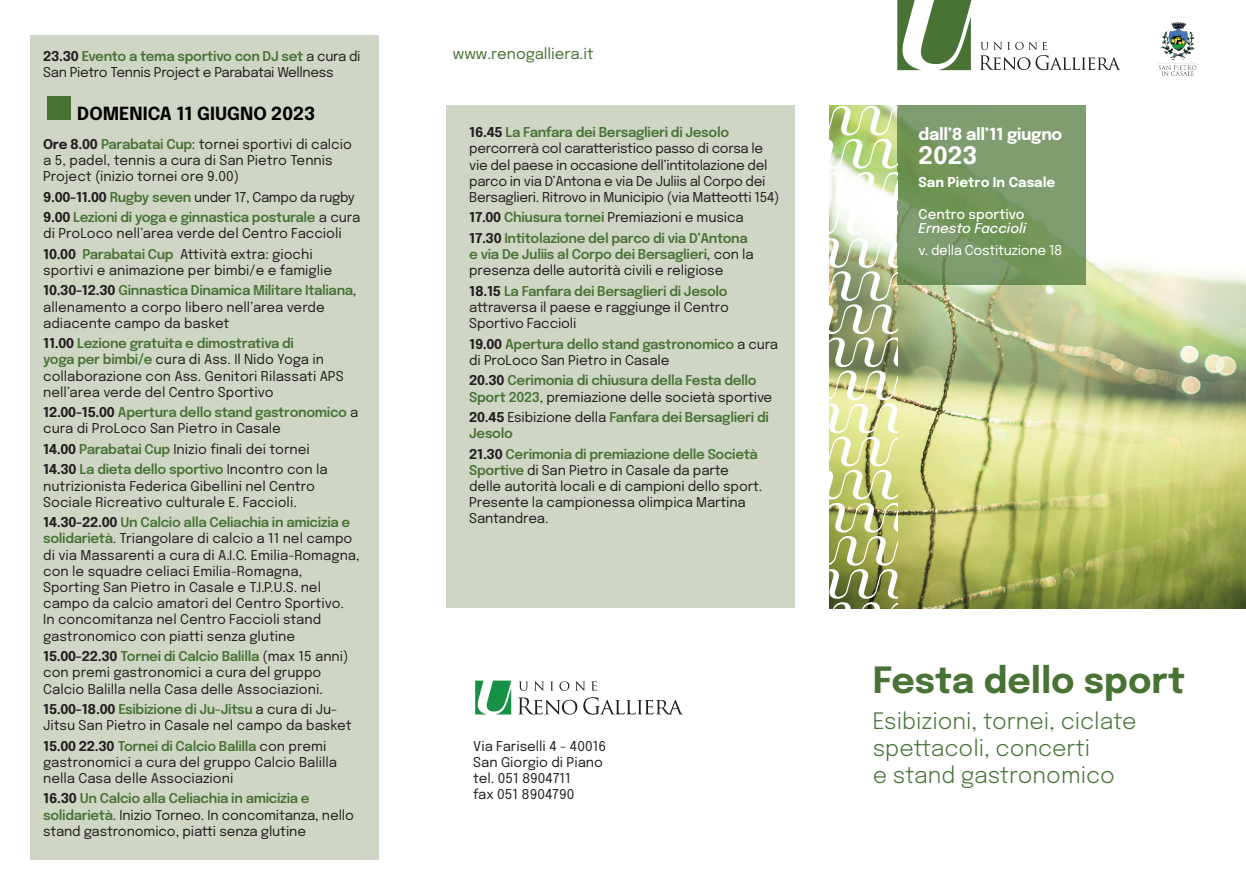
<style>
.page{position:relative;width:1246px;height:893px;background:#fff}
.page>*{position:absolute;margin:0;border:0;box-sizing:border-box;transform-origin:0 0}
.t1{font:700 36px "Epilogue";color:#487335}
.t2{font:700 24px "Epilogue";color:#fff}
.t3{font:300 22.5px/27px "Epilogue";color:#487335}
.t4{font:700 18px "Epilogue";color:#000}
.t5{font:700 16.5px "Epilogue";letter-spacing:-.02em;color:#fff}
.t6{font:15px "Epilogue";color:#487335}
.t7{font:13.5px/16.2px "Epilogue";color:#231f20}
.t8{font:600 13.5px/20.4px "Epilogue";letter-spacing:-.025em;color:#487335}
.t9{font:13.5px/16.2px "Epilogue";letter-spacing:-.025em;color:#231f20}
.t10{font:13.5px "Epilogue";letter-spacing:-.02em;color:#fff}
.t11{font:700 13.5px "Epilogue";color:#fff}
.t12{font:italic 500 13.5px "Epilogue";color:#fff}
.t13{font:500 13.5px "Epilogue";color:#fff}
.s1{font-weight:700}
.s2{font-weight:600;color:#487335}
.s3{font-family:"Arial";font-size:51px;color:#487335}
.s4{font-weight:700;color:#231f20}
.s5{font-weight:400;color:#231f20}
</style>
<div class="page">
<div style="left:30px;top:35px;width:348px;height:825px;background:#d0d6c5"></div>
<div style="left:446px;top:105px;width:349px;height:503px;background:#d0d6c5"></div>
<img style="left:897px;top:257px;width:349px;height:351px">
<svg style="left:897px;top:105px;width:189px;height:180px;background:#789966"></svg>
<svg style="left:980px;top:42px;width:140px;height:28px"></svg>
<svg style="left:897px;top:0;width:75px;height:70px"></svg>
<svg style="left:475px;top:680px;width:36px;height:34px"></svg>
<svg style="left:518px;top:697px;width:59px;height:18px"></svg>
<svg style="left:583px;top:697px;width:100px;height:18px"></svg>
<svg style="left:519px;top:681px;width:9px;height:10px"></svg>
<svg style="left:534px;top:681px;width:10px;height:10px"></svg>
<svg style="left:550px;top:681px;width:3px;height:10px"></svg>
<svg style="left:559px;top:681px;width:10px;height:10px"></svg>
<svg style="left:575px;top:681px;width:10px;height:10px"></svg>
<svg style="left:591px;top:681px;width:6px;height:10px"></svg>
<img style="left:829px;top:105px;width:68px;height:503px">
<img style="left:1158px;top:22px;width:39px;height:54px">
<p class="t9" style="left:43px;top:47px;width:319px"><span class="s1">23.30</span> <span class="s2">Evento a tema sportivo con DJ set</span> a cura di<br>San Pietro Tennis Project e Parabatai Wellness</p>
<h3 class="t4" style="left:43px;top:101px;width:274px"><span class="s3">■</span> DOMENICA 11 GIUGNO 2023</h3>
<p class="t7" style="left:43px;top:135px;width:310px"><span class="s1">Ore 8.00</span> <span class="s2">Parabatai Cup</span>: tornei sportivi di calcio a 5, padel, tennis a cura di San Pietro Tennis<br>Project (inizio tornei ore 9.00)</p>
<p class="t8" style="left:43px;top:186px;width:319px"><span class="s4">9.00-11.00</span> Rugby seven <span class="s5">under 17, Campo da rugby<br></span><span class="s4">9.00</span> Lezioni di yoga e ginnastica posturale <span class="s5">a cura</span></p>
<p class="t7" style="left:43px;top:222px;width:300px;line-height:20.4px">di ProLoco nell’area verde del Centro Faccioli<br><span class="s1">10.00</span> <span class="s2">Parabatai Cup</span> Attività extra: giochi</p>
<p class="t7" style="left:43px;top:259px;width:315px;line-height:20.4px">sportivi e animazione per bimbi/e e famiglie<br><span class="s1">10.30-12.30</span> <span class="s2">Ginnastica Dinamica Militare Italiana</span>,</p>
<p class="t7" style="left:43px;top:298px;width:283px">allenamento a corpo libero nell’area verde adiacente campo da basket</p>
<p class="t7" style="left:43px;top:334px;width:302px"><span class="s1">11.00</span> <span class="s2">Lezione gratuita e dimostrativa di<br>yoga per bimbi/e</span> cura di Ass. Il Nido Yoga in collaborazione con Ass. Genitori Rilassati APS nell’area verde del Centro Sportivo</p>
<p class="t7" style="left:43px;top:404px;width:317px"><span class="s1">12.00-15.00</span> <span class="s2">Apertura dello stand gastronomico</span> a cura di ProLoco San Pietro in Casale</p>
<p class="t7" style="left:43px;top:438px;width:286px;line-height:20.4px"><span class="s1">14.00</span> <span class="s2">Parabatai Cup</span> Inizio finali dei tornei<br><span class="s1">14.30</span> <span class="s2">La dieta dello sportivo</span> Incontro con la</p>
<p class="t7" style="left:43px;top:477px;width:273px">nutrizionista Federica Gibellini nel Centro<br>Sociale Ricreativo culturale E. Faccioli.</p>
<p class="t7" style="left:43px;top:513px;width:318px"><span class="s1">14.30-22.00</span> <span class="s2">Un Calcio alla Celiachia in amicizia e solidarietà</span>. Triangolare di calcio a 11 nel campo di via Massarenti a cura di A.I.C. Emilia-Romagna, con le squadre celiaci Emilia-Romagna, Sporting San Pietro in Casale e T.I.P.U.S. nel campo da calcio amatori del Centro Sportivo.<br>In concomitanza nel Centro Faccioli stand gastronomico con piatti senza glutine</p>
<p class="t7" style="left:43px;top:647px;width:307px"><span class="s1">15.00-22.30</span> <span class="s2">Tornei di Calcio Balilla</span> (max 15 anni) con premi gastronomici a cura del gruppo<br>Calcio Balilla nella Casa delle Associazioni.</p>
<p class="t7" style="left:43px;top:700px;width:310px"><span class="s1">15.00-18.00</span> <span class="s2">Esibizione di Ju-Jitsu</span> a cura di Ju-<br>Jitsu San Pietro in Casale nel campo da basket</p>
<p class="t7" style="left:43px;top:737px;width:295px"><span class="s1">15.00 22.30</span> <span class="s2">Tornei di Calcio Balilla</span> con premi gastronomici a cura del gruppo Calcio Balilla nella Casa delle Associazioni</p>
<p class="t7" style="left:43px;top:790px;width:312px"><span class="s1">16.30</span> <span class="s2">Un Calcio alla Celiachia in amicizia e solidarietà</span>. Inizio Torneo. In concomitanza, nello stand gastronomico, piatti senza glutine</p>
<p class="t6" style="left:453px;top:43px;width:142px">www.renogalliera.it</p>
<p class="t9" style="left:469px;top:124px;width:312px"><span class="s1">16.45</span> <span class="s2">La Fanfara dei Bersaglieri di Jesolo </span>percorrerà col caratteristico passo di corsa le vie del paese in occasione dell’intitolazione del parco in via D’Antona e via De Juliis al Corpo dei Bersaglieri. Ritrovo in Municipio (via Matteotti 154)</p>
<p class="t8" style="left:469px;top:207px;width:280px"><span class="s4">17.00</span> Chiusura tornei <span class="s5">Premiazioni e musica<br></span><span class="s4">17.30</span> Intitolazione del parco di via D’Antona</p>
<p class="t7" style="left:469px;top:245px;width:286px"><span class="s2">e via De Juliis al Corpo dei Bersaglieri</span>, con la presenza delle autorità civili e religiose</p>
<p class="t7" style="left:469px;top:282px;width:261px;text-align:justify"><span class="s1">18.15</span> <span class="s2">La Fanfara dei Bersaglieri di Jesolo </span>attraversa il paese e raggiunge il Centro Sportivo Faccioli</p>
<p class="t7" style="left:469px;top:335px;width:310px"><span class="s1">19.00</span> <span class="s2">Apertura dello stand gastronomico</span> a cura di ProLoco San Pietro in Casale</p>
<p class="t8" style="left:469px;top:372px;width:305px;line-height:16.2px"><span class="s4">20.30</span> Cerimonia di chiusura della Festa dello<br>Sport 2023<span class="s5">, premiazione delle società sportive</span></p>
<p class="t8" style="left:469px;top:408px;width:301px;line-height:16.2px"><span class="s4">20.45</span> <span class="s5">Esibizione della</span> Fanfara dei Bersaglieri di<br>Jesolo</p>
<p class="t7" style="left:469px;top:445px;width:295px"><span class="s1">21.30</span> <span class="s2">Cerimonia di premiazione delle Società Sportive</span> di San Pietro in Casale da parte delle autorità locali e di campioni dello sport.<br>Presente la campionessa olimpica Martina Santandrea.</p>
<p class="t7" style="left:473px;top:737px;width:134px">Via Fariselli 4 - 40016<br>San Giorgio di Piano tel. 051 8904711<br>fax 051 8904790</p>
<p class="t5" style="left:918px;top:122px;width:145px">dall’8 all’11 giugno</p>
<h2 class="t2" style="left:918px;top:138px;width:60px">2023</h2>
<p class="t11" style="left:918px;top:173px;width:138px">San Pietro In Casale</p>
<p class="t13" style="left:918px;top:205px;width:108px">Centro sportivo</p>
<p class="t12" style="left:918px;top:218px;width:109px">Ernesto Faccioli</p>
<p class="t10" style="left:918px;top:240px;width:145px">v. della Costituzione 18</p>
<h1 class="t1" style="left:873px;top:654px;width:314px">Festa dello sport</h1>
<h3 class="t3" style="left:873px;top:706px;width:265px">Esibizioni, tornei, ciclate spettacoli, concerti<br>e stand gastronomico</h3>
</div>
